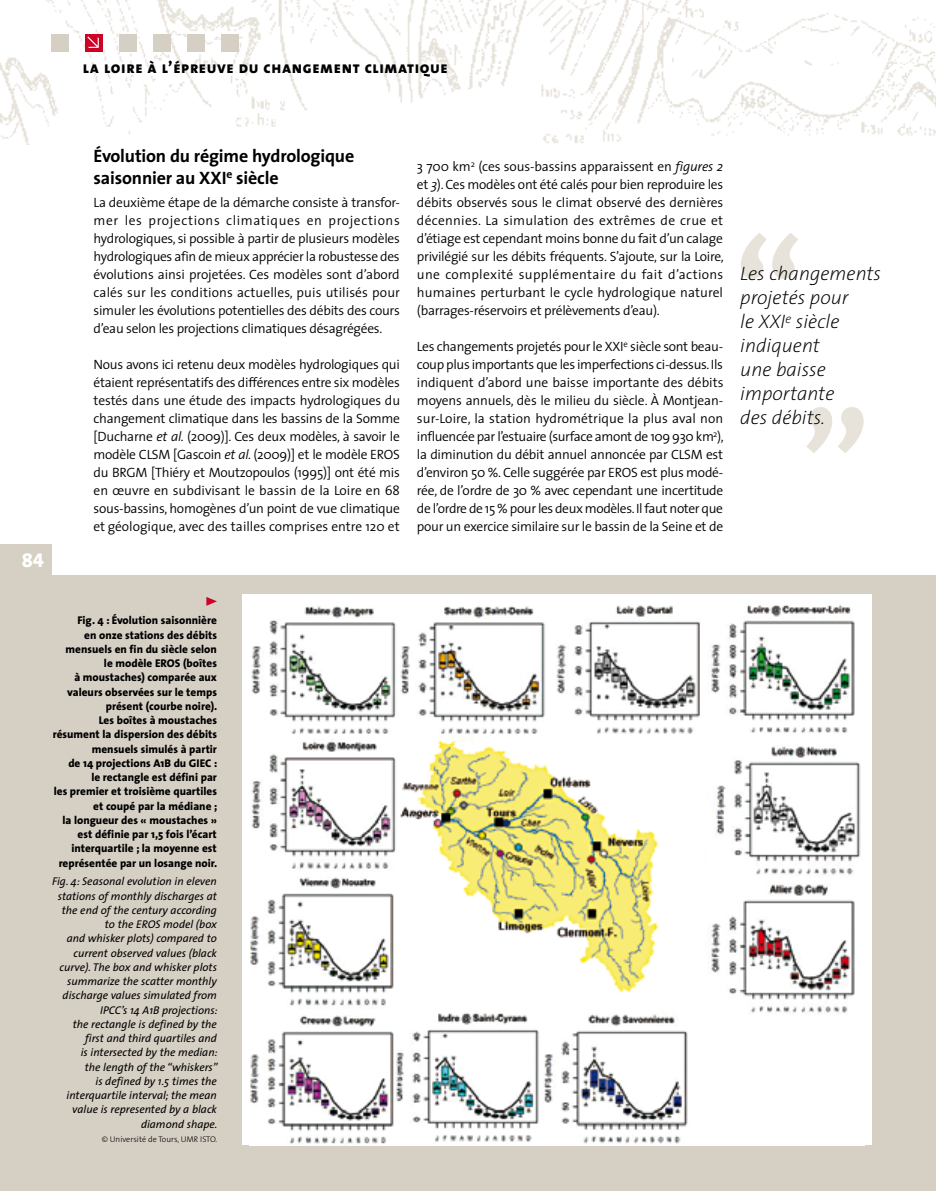
<style>
.page{position:relative;width:936px;height:1191px;background:#fff}
.page>*{position:absolute;margin:0;border:0;box-sizing:border-box;transform-origin:0 0}
.t1{font:19.95px "The Sans Extra Bold Caps";color:#fff}
.t2{font:italic 200 19.5px/24px "The Sans";color:#000}
.t3{font:700 18px/21.6px "The Sans";letter-spacing:-.01em;color:#000}
.t4{font:16.5px "The Sans Extra Bold Caps";letter-spacing:.04em;color:#000;scale:.95 1}
.t5{font:300 13.5px/18px "The Sans";letter-spacing:-.02em;color:#000;text-align:justify}
.t6{font:italic 11.25px/14.2px "The Sans";color:#000;text-align:right}
.t7{font:800 11.25px/14.2px "The Sans";color:#000;text-align:right}
.t8{font:300 8.25px "The Sans";color:#000}
.s1{font-style:italic}
</style>
<div class="page">
<div style="left:0;top:544px;width:51px;height:167px;background:#d6cfc4"></div>
<div style="left:0;top:576px;width:935px;height:615px;background:#d6cfc4"></div>
<img style="left:0;top:0;width:935px;height:145px">
<div style="left:119px;top:34px;width:17px;height:17px;background:#d6cfc4"></div>
<div style="left:51px;top:34px;width:17px;height:17px;background:#d6cfc4"></div>
<svg style="left:83px;top:32px;width:21px;height:21px"></svg>
<div style="left:153px;top:34px;width:17px;height:17px;background:#d6cfc4"></div>
<div style="left:187px;top:34px;width:17px;height:17px;background:#d6cfc4"></div>
<div style="left:221px;top:34px;width:17px;height:17px;background:#d6cfc4"></div>
<svg style="left:206px;top:597px;width:11px;height:9px"></svg>
<div style="left:242px;top:594px;width:630px;height:551px;background:#fff"></div>
<img style="left:250px;top:605px;width:611px;height:539px">
<svg style="left:741px;top:233px;width:57px;height:46px"></svg>
<svg style="left:806px;top:407px;width:58px;height:46px"></svg>
<p class="t4" style="left:83px;top:54px;width:385px">la loire à l’épreuve du changement climatique</p>
<h1 class="t1" style="left:22px;top:544px;width:24px">84</h1>
<h3 class="t3" style="left:94px;top:144px;width:262px">Évolution du régime hydrologique saisonnier au xxi<sup>e</sup> siècle</h3>
<p class="t5" style="left:94px;top:193px;width:308px">La deuxième étape de la démarche consiste à transfor&shy;mer les projections climatiques en projections hydrologiques, si possible à partir de plusieurs modèles hydrologiques afin de mieux apprécier la robustesse des évolutions ainsi projetées. Ces modèles sont d’abord calés sur les conditions actuelles, puis utilisés pour simuler les évolutions potentielles des débits des cours d’eau selon les projections climatiques désagrégées.</p>
<p class="t5" style="left:94px;top:355px;width:308px">Nous avons ici retenu deux modèles hydrologiques qui étaient représentatifs des différences entre six modèles testés dans une étude des impacts hydrologiques du changement climatique dans les bassins de la Somme [Ducharne <span class="s1">et al.</span> (2009)]. Ces deux modèles, à savoir le modèle CLSM [Gascoin <span class="s1">et al.</span> (2009)] et le modèle EROS du BRGM [Thiéry et Moutzopoulos (1995)] ont été mis en œuvre en subdivisant le bassin de la Loire en 68 sous-bassins, homogènes d’un point de vue climatique et géologique, avec des tailles comprises entre 120 et</p>
<p class="t5" style="left:417px;top:157px;width:308px">3 700 km<sup>2</sup> (ces sous-bassins apparaissent en <span class="s1">figures 2 </span>et <span class="s1">3</span>). Ces modèles ont été calés pour bien reproduire les débits observés sous le climat observé des dernières décennies. La simulation des extrêmes de crue et d’étiage est cependant moins bonne du fait d’un calage privilégié sur les débits fréquents. S’ajoute, sur la Loire, une complexité supplémentaire du fait d’actions humaines perturbant le cycle hydrologique naturel (barrages-réservoirs et prélèvements d’eau).</p>
<p class="t5" style="left:417px;top:337px;width:308px">Les changements projetés pour le XXI<sup>e</sup> siècle sont beau&shy;coup plus importants que les imperfections ci-dessus. Ils indiquent d’abord une baisse importante des débits moyens annuels, dès le milieu du siècle. À Montjean&shy;sur-Loire, la station hydrométrique la plus aval non influencée par l’estuaire (surface amont de 109 930 km<sup>2</sup>), la diminution du débit annuel annoncée par CLSM est d’environ 50 %. Celle suggérée par EROS est plus modé&shy;rée, de l’ordre de 30 % avec cependant une incertitude de l’ordre de 15 % pour les deux modèles. Il faut noter que pour un exercice similaire sur le bassin de la Seine et de</p>
<h2 class="t2" style="left:740px;top:261px;width:142px">Les changements projetés pour<br>le XXI<sup>e</sup> siècle indiquent<br>une baisse importante<br>des débits.</h2>
<p class="t7" style="left:53px;top:613px;width:166px">Fig. 4 : Évolution saisonnière<br>en onze stations des débits mensuels en fin du siècle selon<br>le modèle EROS (boîtes<br>à moustaches) comparée aux valeurs observées sur le temps présent (courbe noire).<br>Les boîtes à moustaches résument la dispersion des débits mensuels simulés à partir<br>de 14 projections A1B du GIEC :<br>le rectangle est défini par<br>les premier et troisième quartiles et coupé par la médiane ;<br>la longueur des « moustaches » est définie par 1,5 fois l’écart interquartile ; la moyenne est représentée par un losange noir.</p>
<p class="t6" style="left:52px;top:874px;width:167px">Fig. 4: Seasonal evolution in eleven stations of monthly discharges at the end of the century according to the EROS model (box<br>and whisker plots) compared to current observed values (black curve). The box and whisker plots summarize the scatter monthly discharge values simulated from<br>IPCC’s 14 A1B projections:<br>the rectangle is defined by the first and third quartiles and<br>is intersected by the median:<br>the length of the “whiskers”<br>is defined by 1.5 times the interquartile interval; the mean value is represented by a black diamond shape.</p>
<p class="t8" style="left:102px;top:1132px;width:117px">© Université de Tours, UMR ISTO.</p>
</div>
